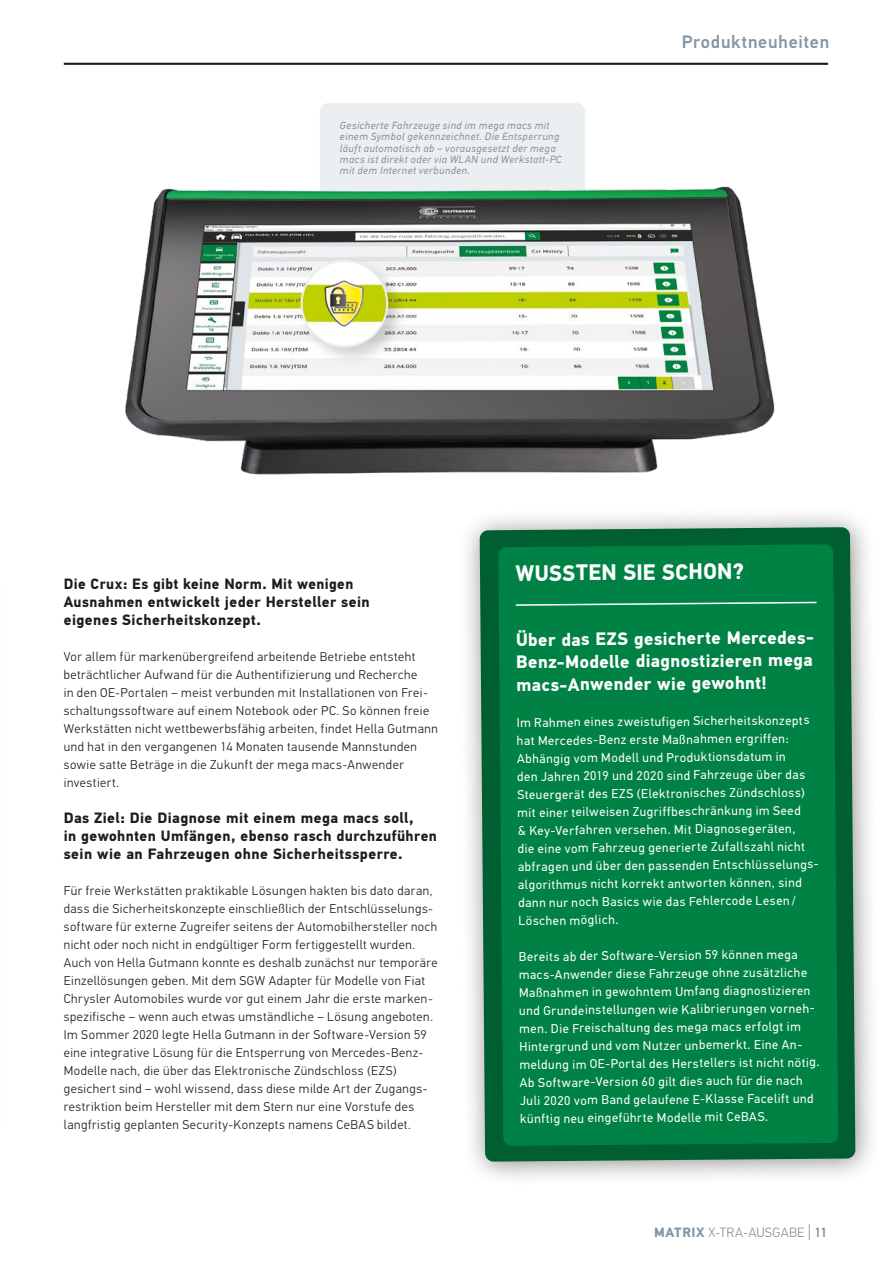
<style>
.page{position:relative;width:893px;height:1263px;background:#fff}
.page>*{position:absolute;margin:0;border:0;box-sizing:border-box;transform-origin:0 0}
.Head_15_18_weiss{font:700 22.5px "Hella DIN Universal";color:#fff;scale:.96 1}
.Head_12_15_weiss{font:700 18px/22.6px "Hella DIN Universal";letter-spacing:.02em;color:#fff;text-align:justify}
.Kolumnentitel_R{font:500 18px "Hella DIN Universal";letter-spacing:.04em;color:#8495a2}
.Text_10_13{font:700 15px/18px "Hella DIN Universal";letter-spacing:.025em;color:#1d1d1b}
.t1{font:300 13.5px "Hella DIN Universal";letter-spacing:.02em;color:#8495a2}
.Text_8_5_12{font:300 12.75px/18px "Hella DIN Universal";letter-spacing:.04em;color:#1d1d1b}
.Text_8_5_12_weiss{font:12.75px/17.9px "Hella DIN Universal";color:#fff}
.Text_7_7_5_bildunter{font:italic 10.5px/11.2px "Hella DIN Universal";letter-spacing:.045em;color:#8495a2}
.s1{font-weight:700}
.s2{font-size:18px}
.s3{font-weight:500}
</style>
<div class="page">
<hr style="left:64px;top:63px;width:764px;height:2px;background:#1d1d1b">
<div style="left:457px;top:505px;width:425px;height:683px;background:#1d1d1b;opacity:.5"></div>
<svg style="left:480px;top:527px;width:375px;height:634px;background:#196c43"></svg>
<div style="left:498px;top:544px;width:340px;height:602px;background:#008244"></div>
<svg style="left:514px;top:601px;width:304px;height:6px;background:#3fa072"></svg>
<div style="left:320px;top:103px;width:265px;height:278px;background:#eceff2;border-radius:9px"></div>
<img style="left:125px;top:186px;width:650px;height:289px">
<div style="left:298px;top:257px;width:109px;height:109px;background:#1d1d1b;opacity:.2"></div>
<img style="left:302px;top:261px;width:85px;height:85px;border-radius:43px">
<div style="left:301px;top:260px;width:87px;height:87px;border:2px solid #eceff2;border-radius:50%"></div>
<img style="left:317px;top:275px;width:54px;height:55px">
<p class="Text_7_7_5_bildunter" style="left:340px;top:120px;width:223px">Gesicherte Fahrzeuge sind im mega macs mit einem Symbol gekennzeichnet. Die Entsperrung läuft automatisch ab – vorausgesetzt der mega macs ist direkt oder via WLAN und Werkstatt-PC mit dem Internet verbunden.</p>
<p class="Kolumnentitel_R" style="left:682px;top:30px;width:149px">Produktneuheiten</p>
<p class="Text_10_13" style="left:64px;top:576px;width:307px">Die Crux: Es gibt keine Norm. Mit wenigen<br>Ausnahmen entwickelt jeder Hersteller sein eigenes Sicherheitskonzept.</p>
<p class="Text_8_5_12" style="left:64px;top:649px;width:376px">Vor allem für markenübergreifend arbeitende Betriebe entsteht beträchtlicher Aufwand für die Authentifizierung und Recherche<br>in den OE-Portalen – meist verbunden mit Installationen von Frei&shy;schaltungssoftware auf einem Notebook oder PC. So können freie Werkstätten nicht wettbewerbsfähig arbeiten, findet Hella Gutmann und hat in den vergangenen 14 Monaten tausende Mannstunden sowie satte Beträge in die Zukunft der mega macs-Anwender investiert.</p>
<p class="Text_10_13" style="left:64px;top:810px;width:375px">Das Ziel: Die Diagnose mit einem mega macs soll,<br>in gewohnten Umfängen, ebenso rasch durchzuführen sein wie an Fahrzeugen ohne Sicherheitssperre.</p>
<p class="Text_8_5_12" style="left:64px;top:883px;width:375px">Für freie Werkstätten praktikable Lösungen hakten bis dato daran, dass die Sicherheitskonzepte einschließlich der Entschlüsselungs&shy;software für externe Zugreifer seitens der Automobilhersteller noch nicht oder noch nicht in endgültiger Form fertiggestellt wurden.<br>Auch von Hella Gutmann konnte es deshalb zunächst nur temporäre Einzellösungen geben. Mit dem SGW Adapter für Modelle von Fiat Chrysler Automobiles wurde vor gut einem Jahr die erste marken&shy;spezifische – wenn auch etwas umständliche – Lösung angeboten.<br>Im Sommer 2020 legte Hella Gutmann in der Software-Version 59 eine integrative Lösung für die Entsperrung von Mercedes-Benz-Modelle nach, die über das Elektronische Zündschloss (EZS) gesichert sind – wohl wissend, dass diese milde Art der Zugangs&shy;restriktion beim Hersteller mit dem Stern nur eine Vorstufe des langfristig geplanten Security-Konzepts namens CeBAS bildet.</p>
<p class="Head_15_18_weiss" style="left:515px;top:559px;width:239px;rotate:-1deg">WUSSTEN SIE SCHON?</p>
<p class="Head_12_15_weiss" style="left:516px;top:628px;width:300px">Über das EZS gesicherte Mercedes-Benz-Modelle diagnostizieren mega macs-Anwender wie gewohnt!</p>
<p class="Text_8_5_12_weiss" style="left:515px;top:716px;width:304px;rotate:-1deg">Im Rahmen eines zweistufigen Sicherheitskonzepts hat Mercedes-Benz erste Maßnahmen ergriffen:<br>Abhängig vom Modell und Produktionsdatum in<br>den Jahren 2019 und 2020 sind Fahrzeuge über das Steuergerät des EZS (Elektronisches Zündschloss) mit einer teilweisen Zugriffbeschränkung im Seed<br>&amp; Key-Verfahren versehen. Mit Diagnosegeräten,<br>die eine vom Fahrzeug generierte Zufallszahl nicht abfragen und über den passenden Entschlüsselungs&shy;algorithmus nicht korrekt antworten können, sind dann nur noch Basics wie das Fehlercode Lesen / Löschen möglich.</p>
<p class="Text_8_5_12_weiss" style="left:517px;top:950px;width:302px;rotate:-1deg">Bereits ab der Software-Version 59 können mega macs-Anwender diese Fahrzeuge ohne zusätzliche Maßnahmen in gewohntem Umfang diagnostizieren und Grundeinstellungen wie Kalibrierungen vorneh&shy;men. Die Freischaltung des mega macs erfolgt im Hintergrund und vom Nutzer unbemerkt. Eine An&shy;meldung im OE-Portal des Herstellers ist nicht nötig.<br>Ab Software-Version 60 gilt dies auch für die nach Juli 2020 vom Band gelaufene E-Klasse Facelift und künftig neu eingeführte Modelle mit CeBAS.</p>
<p class="t1" style="left:654px;top:1224px;width:174px"><span class="s1">MATRIX</span> X-TRA-AUSGABE <span class="s2">|</span> <span class="s3">11</span></p>
</div>
